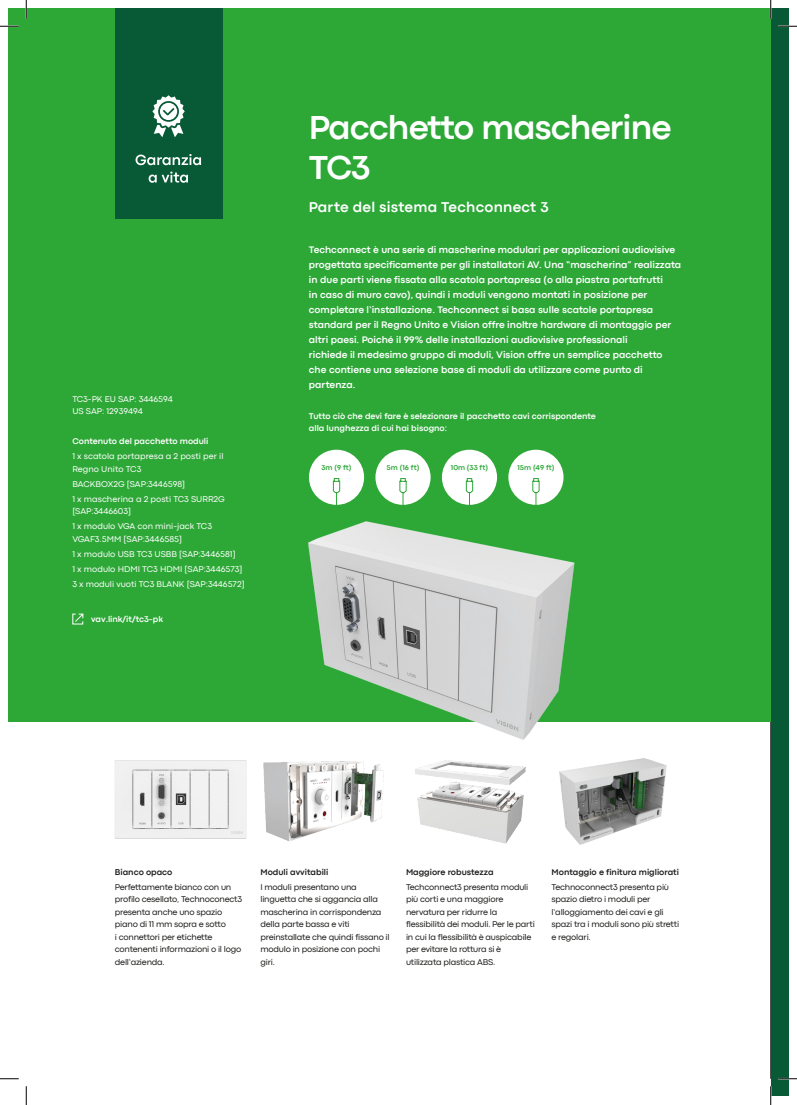
<style>
.page{position:relative;width:797px;height:1105px;background:#fff}
.page>*{position:absolute;margin:0;border:0;box-sizing:border-box;transform-origin:0 0}
.t1{font:700 35px/40px "Codec Pro";letter-spacing:-.025em;color:#fff}
.t2{font:700 15px "Codec Pro";letter-spacing:.015em;color:#fff}
.t3{font:700 10px/15px "Codec Pro";color:#fff}
.t4{font:8.75px/12.5px "Codec Pro";letter-spacing:-.025em;color:#1d1d1b}
.t5{font:8.75px/12.5px "Codec Pro";color:#fff}
.t6{font:700 8.75px/12.5px "Codec Pro";color:#fff}
.t7{font:700 8.75px "Codec Pro";color:#1d1d1b}
.t8{font:700 7.5px "Codec Pro";color:#2da837}
</style>
<div class="page">
<div style="left:770px;top:9px;width:18px;height:1087px;background:#085a36"></div>
<div style="left:9px;top:9px;width:761px;height:713px;background:#2da837"></div>
<img style="left:114px;top:760px;width:133px;height:79px">
<img style="left:415px;top:760px;width:111px;height:84px">
<img style="left:263px;top:761px;width:121px;height:80px">
<svg style="left:72px;top:613px;width:12px;height:12px"></svg>
<img style="left:559px;top:758px;width:108px;height:87px">
<div style="left:115px;top:9px;width:107px;height:210px;background:#085a37"></div>
<svg style="left:152px;top:95px;width:33px;height:42px"></svg>
<svg style="left:135px;top:154px;width:66px;height:11px"></svg>
<svg style="left:149px;top:172px;width:39px;height:11px"></svg>
<div style="left:309px;top:450px;width:55px;height:55px;background:#fff;border-radius:50%"></div>
<svg style="left:332px;top:478px;width:8px;height:27px"></svg>
<div style="left:375px;top:450px;width:55px;height:55px;background:#fff;border-radius:50%"></div>
<svg style="left:399px;top:478px;width:8px;height:27px"></svg>
<div style="left:442px;top:450px;width:55px;height:55px;background:#fff;border-radius:50%"></div>
<svg style="left:465px;top:478px;width:8px;height:27px"></svg>
<div style="left:508px;top:450px;width:55px;height:55px;background:#fff;border-radius:50%"></div>
<svg style="left:532px;top:478px;width:8px;height:27px"></svg>
<img style="left:308px;top:521px;width:267px;height:219px">
<svg style="left:0;top:25px;width:19px;height:2px"></svg>
<svg style="left:778px;top:25px;width:19px;height:2px"></svg>
<svg style="left:0;top:1078px;width:19px;height:1px"></svg>
<svg style="left:778px;top:1078px;width:19px;height:1px"></svg>
<svg style="left:25px;top:0;width:2px;height:19px"></svg>
<svg style="left:25px;top:1086px;width:2px;height:19px"></svg>
<svg style="left:770px;top:0;width:1px;height:19px"></svg>
<svg style="left:770px;top:1086px;width:1px;height:19px"></svg>
<p class="t5" style="left:72px;top:393px;width:102px">TC3-PK EU SAP: 3446594<br>US SAP: 12939494</p>
<p class="t6" style="left:72px;top:435px;width:137px">Contenuto del pacchetto moduli</p>
<p class="t5" style="left:72px;top:450px;width:153px">1 x scatola portapresa a 2 posti per il<br>Regno Unito TC3</p>
<p class="t5" style="left:72px;top:478px;width:114px">BACKBOX2G [SAP:3446598]</p>
<p class="t5" style="left:72px;top:493px;width:154px">1 x mascherina a 2 posti TC3 SURR2G [SAP:3446603]</p>
<p class="t5" style="left:72px;top:520px;width:141px">1 x modulo VGA con mini-jack TC3<br>VGAF3.5MM [SAP:3446585]</p>
<p class="t5" style="left:72px;top:548px;width:165px">1 x modulo USB TC3 USBB [SAP:3446581]</p>
<p class="t5" style="left:72px;top:563px;width:172px">1 x modulo HDMI TC3 HDMI [SAP:3446573]</p>
<p class="t5" style="left:72px;top:578px;width:174px">3 x moduli vuoti TC3 BLANK [SAP:3446572]</p>
<p class="t6" style="left:91px;top:612px;width:73px">vav.link/it/tc3-pk</p>
<p class="t1" style="left:309px;top:107px;width:364px">Pacchetto mascherine<br>TC3</p>
<p class="t2" style="left:309px;top:198px;width:241px">Parte del sistema Techconnect 3</p>
<p class="t3" style="left:309px;top:242px;width:374px">Techconnect è una serie di mascherine modulari per applicazioni audiovisive progettata specificamente per gli installatori AV. Una “mascherina” realizzata in due parti viene fissata alla scatola portapresa (o alla piastra portafrutti<br>in caso di muro cavo), quindi i moduli vengono montati in posizione per completare l’installazione. Techconnect si basa sulle scatole portapresa standard per il Regno Unito e Vision offre inoltre hardware di montaggio per altri paesi. Poiché il 99% delle installazioni audiovisive professionali</p>
<p class="t3" style="left:309px;top:347px;width:355px">richiede il medesimo gruppo di moduli, Vision offre un semplice pacchetto che contiene una selezione base di moduli da utilizzare come punto di partenza.</p>
<p class="t6" style="left:309px;top:410px;width:288px">Tutto ciò che devi fare è selezionare il pacchetto cavi corrispondente alla lunghezza di cui hai bisogno:</p>
<p class="t8" style="left:321px;top:463px;width:32px">3m (9 ft)</p>
<p class="t8" style="left:386px;top:463px;width:34px">5m (16 ft)</p>
<p class="t8" style="left:451px;top:463px;width:39px">10m (33 ft)</p>
<p class="t8" style="left:517px;top:463px;width:39px">15m (49 ft)</p>
<p class="t7" style="left:115px;top:867px;width:59px">Bianco opaco</p>
<p class="t4" style="left:115px;top:880px;width:129px">Perfettamente bianco con un profilo cesellato, Technoconect3 presenta anche uno spazio piano di 11 mm sopra e sotto<br>i connettori per etichette contenenti informazioni o il logo dell’azienda.</p>
<p class="t7" style="left:260px;top:867px;width:69px">Moduli avvitabili</p>
<p class="t4" style="left:260px;top:880px;width:122px">I moduli presentano una linguetta che si aggancia alla mascherina in corrispondenza della parte bassa e viti</p>
<p class="t4" style="left:260px;top:930px;width:131px">preinstallate che quindi fissano il</p>
<p class="t4" style="left:260px;top:943px;width:121px">modulo in posizione con pochi giri.</p>
<p class="t7" style="left:406px;top:867px;width:89px">Maggiore robustezza</p>
<p class="t4" style="left:406px;top:880px;width:130px">Techconnect3 presenta moduli più corti e una maggiore nervatura per ridurre la flessibilità dei moduli. Per le parti in cui la flessibilità è auspicabile</p>
<p class="t4" style="left:406px;top:943px;width:97px">per evitare la rottura si è utilizzata plastica ABS.</p>
<p class="t7" style="left:551px;top:867px;width:129px">Montaggio e finitura migliorati</p>
<p class="t4" style="left:551px;top:880px;width:119px">Technoconnect3 presenta più</p>
<p class="t4" style="left:551px;top:893px;width:129px">spazio dietro i moduli per l’alloggiamento dei cavi e gli spazi tra i moduli sono più stretti</p>
<p class="t4" style="left:551px;top:930px;width:41px">e regolari.</p>
</div>
